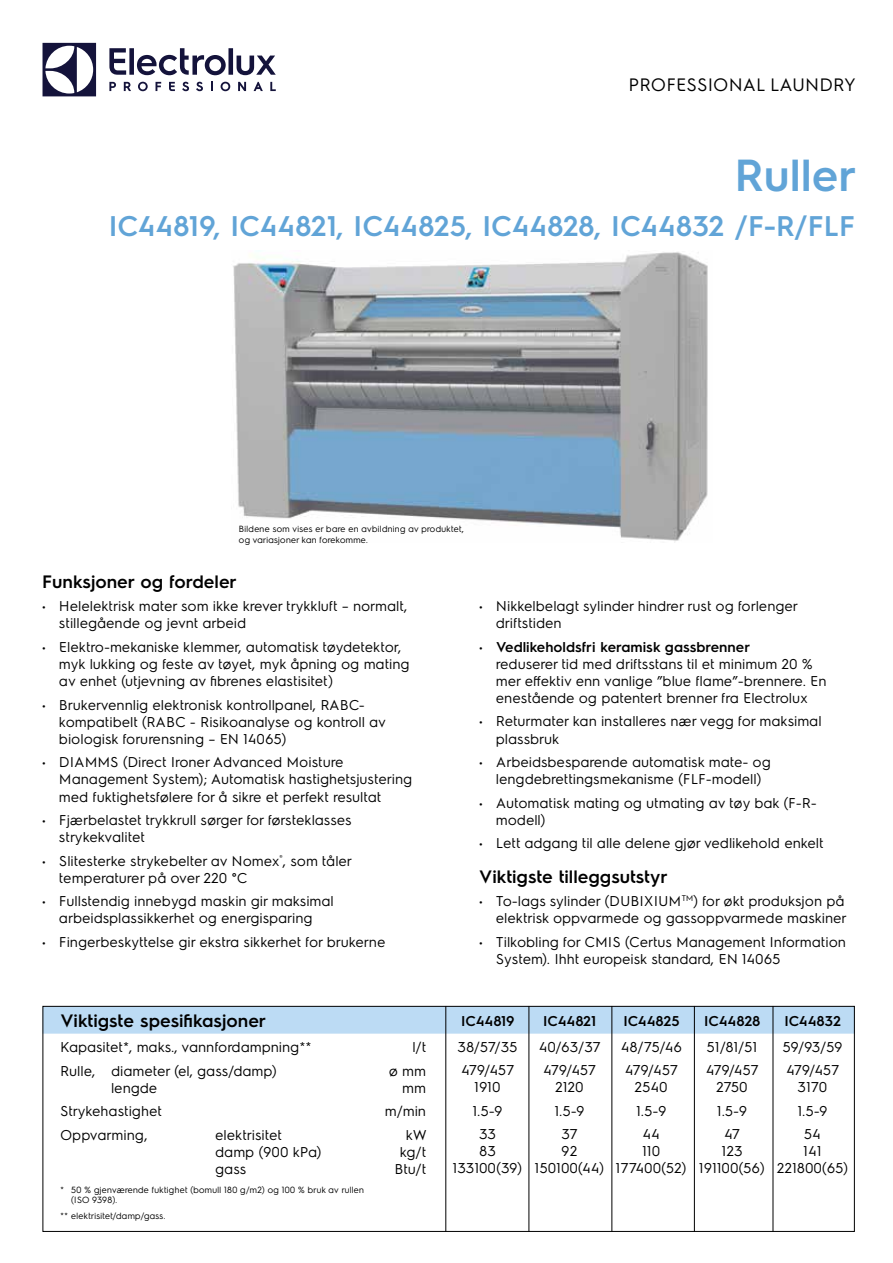
<style>
.page{position:relative;width:893px;height:1263px;background:#fff}
.page>*{position:absolute;margin:0;border:0;box-sizing:border-box;transform-origin:0 0}
.t1{font:600 45px "Electrolux Sans";color:#61a4d7}
.t2{font:600 28.5px "Electrolux Sans";color:#61a4d7}
.t3{font:600 18px "Electrolux Sans";color:#000}
.t4{font:18px "Electrolux Sans";color:#000}
.t5{font:14.25px/17.1px "Electrolux Sans";color:#000}
.t6{font:600 14.25px "Electrolux Sans";color:#000}
.t7{font:9px/9.8px "Electrolux Sans";color:#000}
.s1{font-weight:600}
</style>
<div class="page">
<svg style="left:43px;top:43px;width:53px;height:53px"></svg>
<svg style="left:109px;top:48px;width:167px;height:27px"></svg>
<svg style="left:270px;top:82px;width:6px;height:9px"></svg>
<svg style="left:221px;top:82px;width:9px;height:9px"></svg>
<svg style="left:211px;top:82px;width:2px;height:9px"></svg>
<svg style="left:196px;top:82px;width:7px;height:9px"></svg>
<svg style="left:182px;top:82px;width:7px;height:9px"></svg>
<svg style="left:169px;top:82px;width:6px;height:9px"></svg>
<svg style="left:156px;top:82px;width:5px;height:9px"></svg>
<svg style="left:138px;top:82px;width:10px;height:9px"></svg>
<svg style="left:124px;top:82px;width:7px;height:9px"></svg>
<svg style="left:109px;top:82px;width:7px;height:9px"></svg>
<svg style="left:254px;top:82px;width:9px;height:9px"></svg>
<svg style="left:238px;top:82px;width:8px;height:9px"></svg>
<div style="left:45px;top:1008px;width:808px;height:26px;background:#bcdbf4"></div>
<div style="left:43px;top:1006px;width:812px;height:226px;border:1px solid #000"></div>
<hr style="left:529px;top:1006px;width:1px;height:226px;background:#000">
<hr style="left:445px;top:1006px;width:1px;height:226px;background:#000">
<hr style="left:694px;top:1006px;width:1px;height:226px;background:#000">
<hr style="left:773px;top:1006px;width:1px;height:226px;background:#000">
<hr style="left:611px;top:1006px;width:1px;height:226px;background:#000">
<img style="left:233px;top:250px;width:475px;height:292px">
<p class="t4" style="left:629px;top:72px;width:229px">PROFESSIONAL LAUNDRY</p>
<h1 class="t1" style="left:735px;top:144px;width:124px">Ruller</h1>
<h2 class="t2" style="left:109px;top:206px;width:748px">IC44819, IC44821, IC44825, IC44828, IC44832 /F-R/FLF</h2>
<p class="t7" style="left:239px;top:523px;width:227px;line-height:10.8px">Bildene som vises er bare en avbildning av produktet, og variasjoner kan forekomme.</p>
<p class="t3" style="left:42px;top:569px;width:196px">Funksjoner og fordeler</p>
<p class="t5" style="left:59px;top:597px;width:350px;text-indent:-17px">• Helelektrisk mater som ikke krever trykkluft – normalt, stillegående og jevnt arbeid</p>
<p class="t5" style="left:59px;top:637px;width:352px;text-indent:-17px">• Elektro-mekaniske klemmer, automatisk tøydetektor, myk lukking og feste av tøyet, myk åpning og mating av enhet (utjevning av fibrenes elastisitet)</p>
<p class="t5" style="left:59px;top:695px;width:329px;text-indent:-17px">• Brukervennlig elektronisk kontrollpanel, RABC&shy;kompatibelt (RABC - Risikoanalyse og kontroll av biologisk forurensning – EN 14065)</p>
<p class="t5" style="left:59px;top:753px;width:355px;text-indent:-17px">• DIAMMS (Direct Ironer Advanced Moisture<br>Management System); Automatisk hastighetsjustering med fuktighetsfølere for å sikre et perfekt resultat</p>
<p class="t5" style="left:59px;top:810px;width:294px;text-indent:-17px">• Fjærbelastet trykkrull sørger for førsteklasses strykekvalitet</p>
<p class="t5" style="left:59px;top:851px;width:294px;text-indent:-17px">• Slitesterke strykebelter av Nomex<sup>®</sup>, som tåler temperaturer på over 220 °C</p>
<p class="t5" style="left:42px;top:892px;width:293px;text-align:center">• Fullstendig innebygd maskin gir maksimal arbeidsplassikkerhet og energisparing</p>
<p class="t5" style="left:42px;top:932px;width:345px">• Fingerbeskyttelse gir ekstra sikkerhet for brukerne</p>
<p class="t5" style="left:496px;top:597px;width:303px;text-indent:-17px">• Nikkelbelagt sylinder hindrer rust og forlenger driftstiden</p>
<p class="t5" style="left:496px;top:637px;width:332px;text-indent:-17px">• <span class="s1">Vedlikeholdsfri keramisk gassbrenner<br></span>reduserer tid med driftsstans til et minimum 20 % mer effektiv enn vanlige ”blue flame”-brennere. En enestående og patentert brenner fra Electrolux</p>
<p class="t5" style="left:496px;top:712px;width:327px;text-indent:-17px">• Returmater kan installeres nær vegg for maksimal plassbruk</p>
<p class="t5" style="left:479px;top:752px;width:293px;text-align:center">• Arbeidsbesparende automatisk mate- og lengdebrettingsmekanisme (FLF-modell)</p>
<p class="t5" style="left:496px;top:793px;width:322px;text-indent:-17px">• Automatisk mating og utmating av tøy bak (F-R&shy;modell)</p>
<p class="t5" style="left:479px;top:834px;width:346px">• Lett adgang til alle delene gjør vedlikehold enkelt</p>
<p class="t3" style="left:479px;top:864px;width:190px">Viktigste tilleggsutstyr</p>
<p class="t5" style="left:479px;top:892px;width:369px;text-align:right">• To-lags sylinder (DUBIXIUM<sup>TM</sup>) for økt produksjon på elektrisk oppvarmede og gassoppvarmede maskiner</p>
<p class="t5" style="left:496px;top:932px;width:352px;text-indent:-17px">• Tilkobling for CMIS (Certus Management Information<br>System). Ihht europeisk standard, EN 14065</p>
<p class="t3" style="left:60px;top:1008px;width:207px">Viktigste spesifikasjoner</p>
<p class="t5" style="left:60px;top:1038px;width:253px">Kapasitet*, maks., vannfordampning**</p>
<p class="t5" style="left:413px;top:1038px;width:15px">l/t</p>
<p class="t5" style="left:60px;top:1061px;width:218px">Rulle, diameter (el, gass/damp)</p>
<p class="t5" style="left:389px;top:1061px;width:39px">ø mm</p>
<p class="t5" style="left:111px;top:1078px;width:48px">lengde</p>
<p class="t5" style="left:402px;top:1078px;width:25px">mm</p>
<p class="t5" style="left:60px;top:1102px;width:103px">Strykehastighet</p>
<p class="t5" style="left:385px;top:1102px;width:43px">m/min</p>
<p class="t5" style="left:60px;top:1125px;width:89px">Oppvarming,</p>
<p class="t5" style="left:216px;top:1125px;width:68px">elektrisitet</p>
<p class="t5" style="left:406px;top:1125px;width:22px">kW</p>
<p class="t5" style="left:216px;top:1142px;width:108px">damp (900 kPa)</p>
<p class="t5" style="left:400px;top:1142px;width:28px">kg/t</p>
<p class="t5" style="left:216px;top:1159px;width:32px">gass</p>
<p class="t5" style="left:395px;top:1159px;width:33px">Btu/t</p>
<p class="t7" style="left:71px;top:1185px;width:295px;text-indent:-11px">* 50 % gjenværende fuktighet (bomull 180 g/m2) og 100 % bruk av rullen (ISO 9398).</p>
<p class="t7" style="left:61px;top:1210px;width:107px">** elektrisitet/damp/gass.</p>
<p class="t6" style="left:461px;top:1011px;width:55px">IC44819</p>
<p class="t6" style="left:543px;top:1011px;width:55px">IC44821</p>
<p class="t6" style="left:623px;top:1011px;width:58px">IC44825</p>
<p class="t6" style="left:704px;top:1011px;width:58px">IC44828</p>
<p class="t6" style="left:784px;top:1011px;width:58px">IC44832</p>
<p class="t5" style="left:458px;top:1037px;width:61px">38/57/35</p>
<p class="t5" style="left:539px;top:1037px;width:64px">40/63/37</p>
<p class="t5" style="left:621px;top:1037px;width:63px">48/75/46</p>
<p class="t5" style="left:707px;top:1037px;width:52px">51/81/51</p>
<p class="t5" style="left:783px;top:1037px;width:61px">59/93/59</p>
<p class="t5" style="left:461px;top:1061px;width:55px">479/457</p>
<p class="t5" style="left:543px;top:1061px;width:55px">479/457</p>
<p class="t5" style="left:625px;top:1061px;width:55px">479/457</p>
<p class="t5" style="left:706px;top:1061px;width:55px">479/457</p>
<p class="t5" style="left:786px;top:1061px;width:55px">479/457</p>
<p class="t5" style="left:475px;top:1078px;width:28px">1910</p>
<p class="t5" style="left:555px;top:1078px;width:30px">2120</p>
<p class="t5" style="left:635px;top:1078px;width:35px">2540</p>
<p class="t5" style="left:716px;top:1078px;width:33px">2750</p>
<p class="t5" style="left:798px;top:1078px;width:31px">3170</p>
<p class="t5" style="left:473px;top:1101px;width:32px">1.5-9</p>
<p class="t5" style="left:555px;top:1101px;width:32px">1.5-9</p>
<p class="t5" style="left:636px;top:1101px;width:32px">1.5-9</p>
<p class="t5" style="left:717px;top:1101px;width:32px">1.5-9</p>
<p class="t5" style="left:798px;top:1101px;width:32px">1.5-9</p>
<p class="t5" style="left:479px;top:1125px;width:19px">33</p>
<p class="t5" style="left:562px;top:1125px;width:18px">37</p>
<p class="t5" style="left:643px;top:1125px;width:19px">44</p>
<p class="t5" style="left:724px;top:1125px;width:18px">47</p>
<p class="t5" style="left:804px;top:1125px;width:19px">54</p>
<p class="t5" style="left:479px;top:1142px;width:18px">83</p>
<p class="t5" style="left:562px;top:1142px;width:18px">92</p>
<p class="t5" style="left:642px;top:1142px;width:20px">110</p>
<p class="t5" style="left:722px;top:1142px;width:23px">123</p>
<p class="t5" style="left:453px;top:1142px;width:397px;text-indent:351px">141<br>133100(39) 150100(44) 177400(52) 191100(56) 221800(65)</p>
</div>
